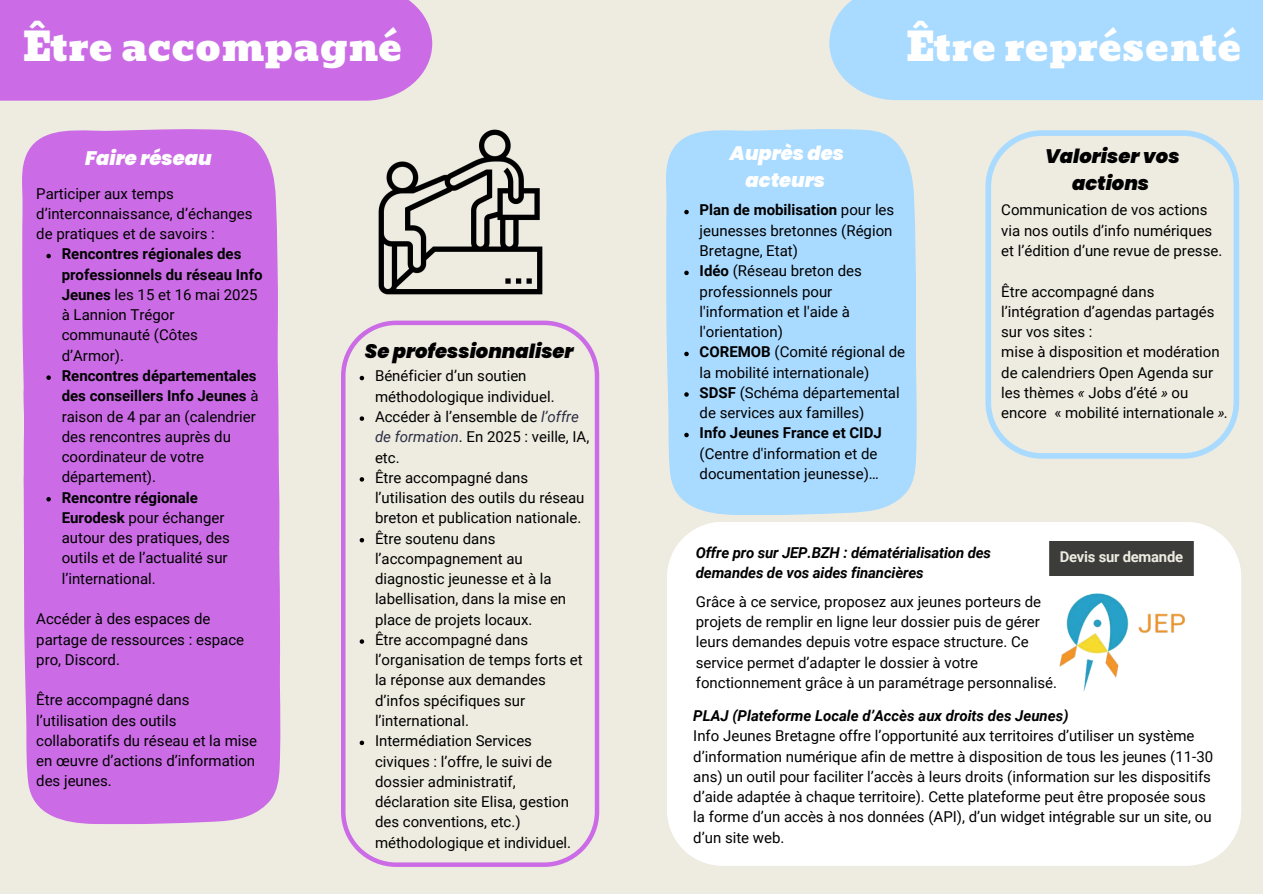
<style>
.page{position:relative;width:1263px;height:894px;background:#fff}
.page>*{position:absolute;margin:0;border:0;box-sizing:border-box;transform-origin:0 0}
.t1{font:39px "Bevan";color:#fff}
.t2{font:italic 900 19.5px/27px "Poppins";color:#000;text-align:center}
.t3{font:italic 900 19.5px/27px "Poppins";color:#fff;text-align:center}
.t4{font:15px/20.2px "Roboto";color:#000}
.t5{font:italic 700 15px/20.2px "Roboto";letter-spacing:-.01em;color:#000}
.t6{font:700 15px/20.2px "Roboto";color:#000}
.t7{font:700 14.85px "Roboto";letter-spacing:-.015em;color:#eeece1}
.s1{font-weight:400}
.s2{font-weight:700}
.s3{font-style:italic;color:#2b2d42}
.s4{font-style:italic}
</style>
<div class="page">
<div style="left:0;top:0;width:1263px;height:893px;background:#eeece1"></div>
<div style="left:667px;top:522px;width:574px;height:343px;background:#fff"></div>
<img style="left:378px;top:129px;width:165px;height:166px">
<svg style="left:985px;top:130px;width:254px;height:328px"></svg>
<div style="left:0;top:0;width:432px;height:101px;background:#cb6ce6"></div>
<div style="left:829px;top:0;width:434px;height:100px;background:#a9daff"></div>
<div style="left:666px;top:129px;width:251px;height:386px;background:#a9daff"></div>
<div style="left:1049px;top:541px;width:145px;height:34px;background:#3c3c3b"></div>
<img style="left:1053px;top:575px;width:137px;height:134px">
<div style="left:22px;top:129px;width:256px;height:225px;background:#cb6ce6"></div>
<div style="left:23px;top:345px;width:256px;height:84px;background:#cb6ce6"></div>
<div style="left:23px;top:429px;width:258px;height:395px;background:#cb6ce6"></div>
<svg style="left:46px;top:254px;width:5px;height:4px"></svg>
<svg style="left:46px;top:375px;width:5px;height:5px"></svg>
<svg style="left:46px;top:497px;width:5px;height:4px"></svg>
<svg style="left:684px;top:210px;width:5px;height:4px"></svg>
<svg style="left:684px;top:270px;width:5px;height:5px"></svg>
<svg style="left:684px;top:351px;width:5px;height:5px"></svg>
<svg style="left:684px;top:392px;width:5px;height:4px"></svg>
<svg style="left:684px;top:432px;width:5px;height:5px"></svg>
<svg style="left:341px;top:320px;width:258px;height:546px"></svg>
<svg style="left:360px;top:376px;width:4px;height:4px"></svg>
<svg style="left:360px;top:416px;width:4px;height:5px"></svg>
<svg style="left:360px;top:477px;width:4px;height:4px"></svg>
<svg style="left:360px;top:538px;width:4px;height:4px"></svg>
<svg style="left:360px;top:639px;width:4px;height:4px"></svg>
<svg style="left:360px;top:740px;width:4px;height:5px"></svg>
<p class="t1" style="left:23px;top:16px;width:381px">Être accompagné</p>
<p class="t1" style="left:906px;top:16px;width:338px">Être représenté</p>
<h2 class="t3" style="left:85px;top:145px;width:128px">Faire réseau</h2>
<p class="t4" style="left:36px;top:183px;width:218px">Participer aux temps d’interconnaissance, d’échanges de pratiques et de savoirs :</p>
<p class="t6" style="left:62px;top:244px;width:202px">Rencontres régionales des professionnels du réseau Info<br>Jeunes <span class="s1">les 15 et 16 mai 2025 à Lannion Trégor communauté (Côtes d’Armor).</span></p>
<p class="t4" style="left:62px;top:365px;width:198px"><span class="s2">Rencontres départementales des conseillers Info Jeunes</span> à raison de 4 par an (calendrier des rencontres auprès du coordinateur de votre département).</p>
<p class="t4" style="left:62px;top:487px;width:170px"><span class="s2">Rencontre régionale<br>Eurodesk</span> pour échanger autour des pratiques, des outils et de l’actualité sur l’international.</p>
<p class="t4" style="left:36px;top:608px;width:209px">Accéder à des espaces de partage de ressources : espace pro, Discord.</p>
<p class="t4" style="left:36px;top:689px;width:222px">Être accompagné dans l’utilisation des outils collaboratifs du réseau et la mise en œuvre d’actions d’information des jeunes.</p>
<h2 class="t2" style="left:365px;top:337px;width:210px">Se professionnaliser</h2>
<h2 class="t4" style="left:375px;top:366px;width:181px">Bénéficier d’un soutien méthodologique individuel.</h2>
<p class="t4" style="left:375px;top:406px;width:216px">Accéder à l’ensemble de <span class="s3">l’offre de formation</span>. En 2025 : veille, IA, etc.</p>
<p class="t4" style="left:375px;top:467px;width:211px">Être accompagné dans l’utilisation des outils du réseau breton et publication nationale.</p>
<p class="t4" style="left:375px;top:528px;width:193px">Être soutenu dans l’accompagnement au diagnostic jeunesse et à la labellisation, dans la mise en place de projets locaux.</p>
<p class="t4" style="left:375px;top:629px;width:209px">Être accompagné dans l’organisation de temps forts et la réponse aux demandes d’infos spécifiques sur l’international.</p>
<p class="t4" style="left:375px;top:730px;width:198px">Intermédiation Services civiques : l’offre, le suivi de dossier administratif, déclaration site Elisa, gestion des conventions, etc.) méthodologique et individuel.</p>
<h1 class="t3" style="left:730px;top:140px;width:116px">Auprès des acteurs</h1>
<p class="t2" style="left:1045px;top:143px;width:136px">Valoriser vos actions</p>
<p class="t4" style="left:700px;top:200px;width:196px"><span class="s2">Plan de mobilisation</span> pour les jeunesses bretonnes (Région<br>Bretagne, Etat)</p>
<p class="t4" style="left:700px;top:261px;width:164px"><span class="s2">Idéo</span> (Réseau breton des professionnels pour l'information et l'aide à l'orientation)</p>
<h2 class="t4" style="left:700px;top:342px;width:207px"><span class="s2">COREMOB</span> (Comité régional de la mobilité internationale)</h2>
<p class="t4" style="left:700px;top:382px;width:202px"><span class="s2">SDSF</span> (Schéma départemental de services aux familles)</p>
<p class="t4" style="left:700px;top:423px;width:184px"><span class="s2">Info Jeunes France et CIDJ </span>(Centre d'information et de documentation jeunesse)…</p>
<p class="t4" style="left:1001px;top:200px;width:208px">Communication de vos actions</p>
<p class="t4" style="left:1001px;top:220px;width:213px">via nos outils d’info numériques</p>
<p class="t4" style="left:1001px;top:241px;width:223px">et l’édition d’une revue de presse.</p>
<p class="t4" style="left:1001px;top:281px;width:215px">Être accompagné dans l’intégration d’agendas partagés sur vos sites :</p>
<p class="t4" style="left:1001px;top:342px;width:229px">mise à disposition et modération de calendriers Open Agenda sur les thèmes <span class="s4">«</span> Jobs d’été <span class="s4">»</span> ou encore « mobilité internationale <span class="s4">».</span></p>
<p class="t5" style="left:696px;top:542px;width:297px">Offre pro sur JEP.BZH : dématérialisation des demandes de vos aides financières</p>
<p class="t7" style="left:1060px;top:547px;width:125px">Devis sur demande</p>
<p class="t4" style="left:696px;top:591px;width:363px">Grâce à ce service, proposez aux jeunes porteurs de projets de remplir en ligne leur dossier puis de gérer leurs demandes depuis votre espace structure. Ce service permet d’adapter le dossier à votre fonctionnement grâce à un paramétrage personnalisé.</p>
<p class="t5" style="left:693px;top:705px;width:377px">PLAJ (Plateforme Locale d’Accès aux droits des Jeunes)</p>
<p class="t4" style="left:693px;top:725px;width:521px">Info Jeunes Bretagne offre l’opportunité aux territoires d’utiliser un système d’information numérique afin de mettre à disposition de tous les jeunes (11-30 ans) un outil pour faciliter l’accès à leurs droits (information sur les dispositifs d’aide adaptée à chaque territoire). Cette plateforme peut être proposée sous la forme d’un accès à nos données (API), d’un widget intégrable sur un site, ou d’un site web.</p>
</div>
